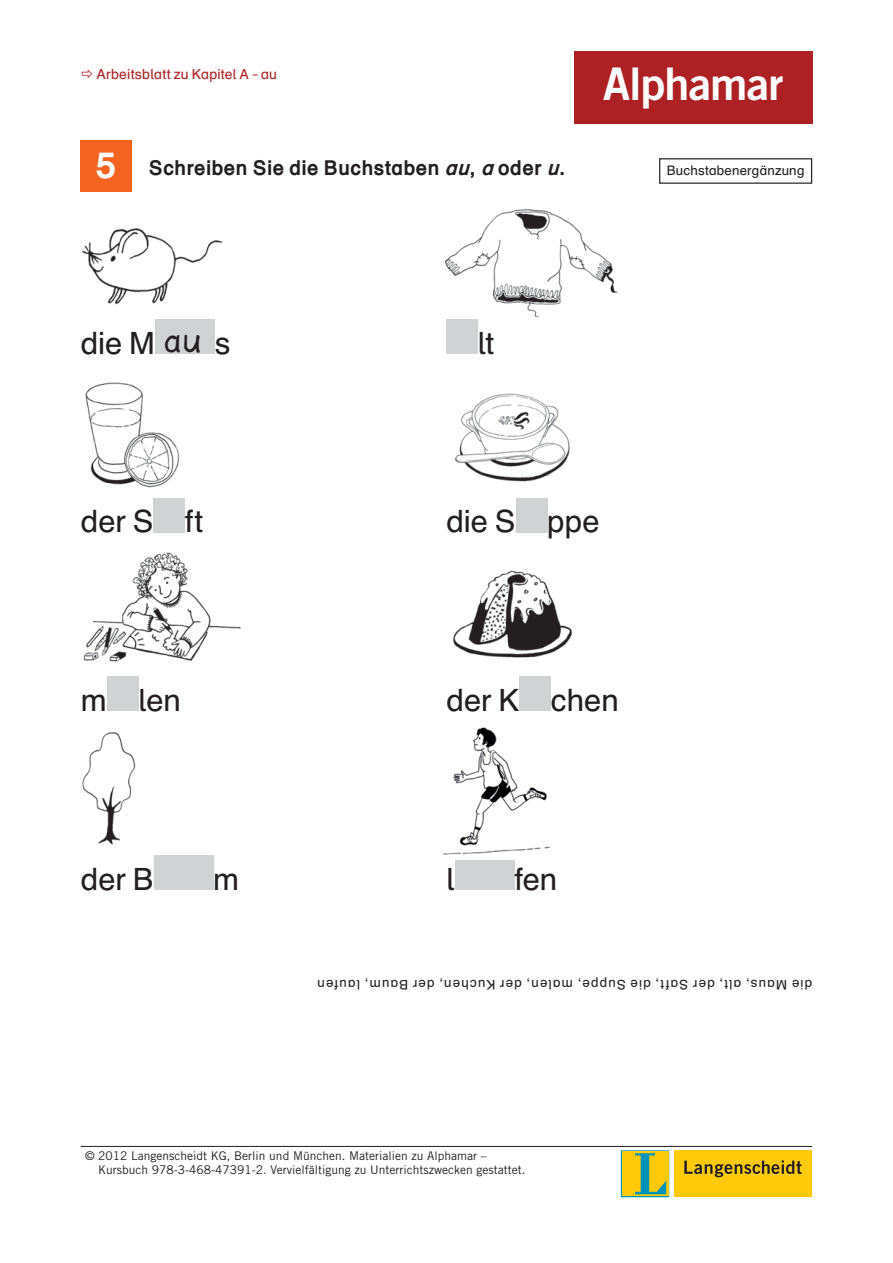
<style>
.page{position:relative;width:893px;height:1263px;background:#fff}
.page>*{position:absolute;margin:0;border:0;box-sizing:border-box;transform-origin:0 0}
.t1{font:45px "Trade Gothic Bold Two";letter-spacing:-.02em;color:#fff}
.t2{font:39px "Willy";color:#231f20}
.t3{font:37.5px "DR HH Unicode Bold";color:#fff}
.t4{font:31.5px "DR HH Unicode";letter-spacing:-.01em;color:#231f20}
.t5{font:21px "DR HH Unicode Bold";letter-spacing:.02em;color:#231f20}
.t6{font:14.25px "DR HH Unicode";letter-spacing:.005em;color:#ad2124}
.t7{font:13.5px "DR HH Unicode";letter-spacing:.075em;color:#231f20}
.t8{font:13.5px "DR HH Unicode";letter-spacing:.005em;color:#231f20}
.t9{font:12px/14.2px "Trade Gothic";color:#231f20}
.s1{font-family:"DR HH Unicode";font-weight:700;font-style:italic}
</style>
<div class="page">
<hr style="left:81px;top:1146px;width:731px;height:1px;background:#231f20">
<div style="left:674px;top:1150px;width:137px;height:47px;background:#feca0a"></div>
<svg style="left:684px;top:1160px;width:118px;height:17px"></svg>
<svg style="left:621px;top:1150px;width:48px;height:47px;background:#b9bb3b"></svg>
<div style="left:574px;top:51px;width:238px;height:72px;background:#ad2124"></div>
<div style="left:155px;top:319px;width:60px;height:35px;background:#d1d2d4"></div>
<div style="left:446px;top:319px;width:32px;height:35px;background:#d1d2d4"></div>
<div style="left:154px;top:498px;width:31px;height:34px;background:#d1d2d4"></div>
<div style="left:516px;top:498px;width:31px;height:34px;background:#d1d2d4"></div>
<div style="left:107px;top:676px;width:31px;height:35px;background:#d1d2d4"></div>
<div style="left:520px;top:676px;width:31px;height:35px;background:#d1d2d4"></div>
<div style="left:154px;top:855px;width:59px;height:34px;background:#d1d2d4"></div>
<div style="left:455px;top:855px;width:59px;height:34px;background:#d1d2d4"></div>
<div style="left:81px;top:140px;width:51px;height:51px;background:#f36421"></div>
<svg style="left:659px;top:158px;width:154px;height:26px"></svg>
<img style="left:82px;top:228px;width:141px;height:77px">
<img style="left:85px;top:382px;width:95px;height:106px">
<img style="left:455px;top:393px;width:115px;height:89px">
<img style="left:83px;top:552px;width:158px;height:110px">
<img style="left:444px;top:209px;width:174px;height:108px">
<img style="left:453px;top:570px;width:120px;height:88px">
<img style="left:443px;top:727px;width:108px;height:132px">
<img style="left:82px;top:732px;width:54px;height:113px">
<p class="t6" style="left:96px;top:66px;width:182px">Arbeitsblatt zu Kapitel A – au</p>
<h3 class="t3" style="left:96px;top:143px;width:22px">5</h3>
<h3 class="t5" style="left:149px;top:156px;width:418px">Schreiben Sie die Buchstaben <span class="s1">au</span>, <span class="s1">a</span> oder <span class="s1">u</span>.</h3>
<h1 class="t1" style="left:603px;top:56px;width:182px">Alphamar</h1>
<p class="t8" style="left:667px;top:163px;width:139px">Buchstabenergänzung</p>
<h3 class="t4" style="left:81px;top:324px;width:76px">die M</h3>
<h3 class="t4" style="left:215px;top:324px;width:18px">s</h3>
<h3 class="t4" style="left:478px;top:324px;width:18px">lt</h3>
<h2 class="t2" style="left:163px;top:306px;width:40px">au</h2>
<h3 class="t4" style="left:81px;top:503px;width:124px">der S ft</h3>
<h3 class="t4" style="left:446px;top:503px;width:155px">die S ppe</h3>
<h3 class="t4" style="left:81px;top:681px;width:102px">m len</h3>
<h3 class="t4" style="left:446px;top:681px;width:174px">der K chen</h3>
<h3 class="t4" style="left:81px;top:860px;width:74px">der B</h3>
<h3 class="t4" style="left:213px;top:860px;width:28px">m</h3>
<h3 class="t4" style="left:446px;top:860px;width:10px">l</h3>
<h3 class="t4" style="left:514px;top:860px;width:45px">fen</h3>
<p class="t7" style="left:812px;top:993px;width:496px;rotate:-180deg">die Maus, alt, der Saft, die Suppe, malen, der Kuchen, der Baum, laufen</p>
<p class="t9" style="left:98px;top:1148px;width:429px;text-indent:-13px">© 2012 Langenscheidt KG, Berlin und München. Materialien zu Alphamar –<br>Kursbuch 978-3-468-47391-2. Vervielfältigung zu Unterrichtszwecken gestattet.</p>
</div>
